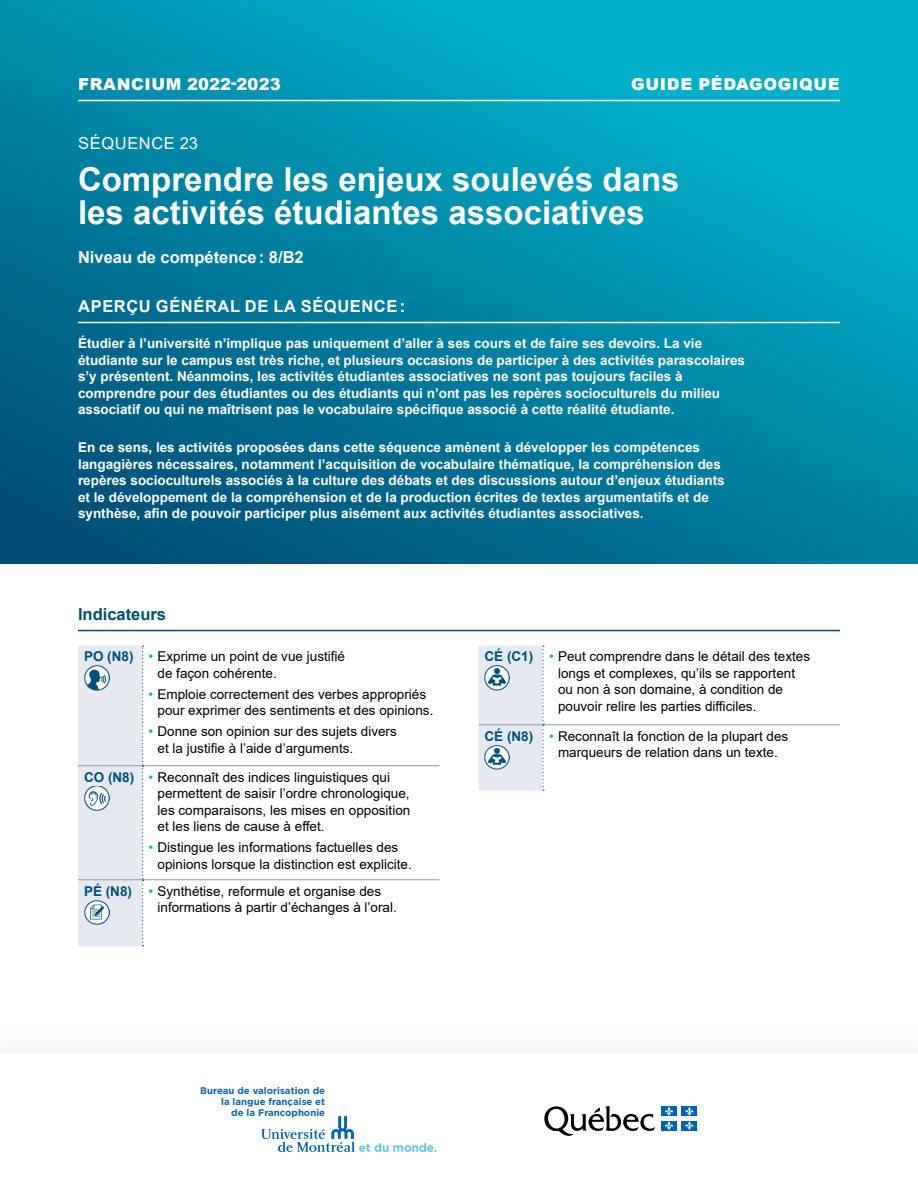
<style>
.page{position:relative;width:918px;height:1188px;background:#fff}
.page>*{position:absolute;margin:0;border:0;box-sizing:border-box;transform-origin:0 0}
.t1{font:700 33px/33px "Arial";color:#fff}
.t2{font:900 16.5px "Arial";letter-spacing:.035em;color:#fff}
.t3{font:700 16.5px "Arial";letter-spacing:.035em;color:#fff}
.t4{font:700 16.5px "Arial";color:#fff}
.t5{font:700 16.5px "Arial";color:#004e75}
.t6{font:16.5px "Arial";letter-spacing:.035em;color:#fff}
.t7{font:700 13.5px/16.5px "Arial";color:#fff}
.t8{font:13.5px/16.5px "Arial";color:#000}
.t9{font:700 9.6px/11.1px "Gotham";color:#0f65af;text-align:right}
.s1{font-weight:700;color:#004e75}
.s2{color:#00afc8}
</style>
<div class="page">
<hr style="left:78px;top:630px;width:762px;height:1px;background:#004e75">
<div style="left:78px;top:646px;width:65px;height:300px;background:#e7e9f0"></div>
<hr style="left:78px;top:765px;width:64px;height:1px;background:#8a99b3">
<hr style="left:142px;top:765px;width:298px;height:1px;background:#8a99b3">
<hr style="left:78px;top:879px;width:64px;height:1px;background:#8a99b3">
<hr style="left:142px;top:879px;width:298px;height:1px;background:#8a99b3">
<div style="left:478px;top:646px;width:66px;height:145px;background:#e7e9f0"></div>
<hr style="left:478px;top:725px;width:65px;height:1px;background:#8a99b3">
<hr style="left:543px;top:725px;width:297px;height:1px;background:#8a99b3">
<svg style="left:544px;top:1106px;width:111px;height:30px"></svg>
<div style="left:661px;top:1106px;width:16px;height:10px;background:#0063af"></div>
<div style="left:682px;top:1106px;width:15px;height:10px;background:#0063af"></div>
<div style="left:661px;top:1121px;width:16px;height:9px;background:#0063af"></div>
<svg style="left:665px;top:1107px;width:8px;height:23px"></svg>
<div style="left:682px;top:1121px;width:15px;height:9px;background:#0063af"></div>
<svg style="left:685px;top:1107px;width:9px;height:23px"></svg>
<svg style="left:261px;top:1116px;width:175px;height:36px"></svg>
<img style="left:485px;top:665px;width:25px;height:25px">
<img style="left:84px;top:900px;width:25px;height:25px">
<img style="left:84px;top:786px;width:25px;height:25px">
<img style="left:84px;top:665px;width:25px;height:25px">
<svg style="left:0;top:0;width:918px;height:563px;background:#0086a5"></svg>
<hr style="left:78px;top:100px;width:762px;height:1px;background:#fff">
<hr style="left:78px;top:322px;width:762px;height:1px;background:#fff">
<img style="left:485px;top:745px;width:25px;height:25px">
<p class="t2" style="left:78px;top:72px;width:204px">FRANCIUM 2022-2023</p>
<p class="t2" style="left:631px;top:72px;width:210px">GUIDE PÉDAGOGIQUE</p>
<p class="t6" style="left:78px;top:131px;width:121px">SÉQUENCE 23</p>
<h1 class="t1" style="left:78px;top:164px;width:603px">Comprendre les enjeux soulevés dans les activités étudiantes associatives</h1>
<p class="t4" style="left:78px;top:246px;width:227px">Niveau de compétence: 8/B2</p>
<p class="t3" style="left:78px;top:295px;width:329px">APERÇU GÉNÉRAL DE LA SÉQUENCE:</p>
<p class="t7" style="left:78px;top:335px;width:669px">Étudier à l’université n’implique pas uniquement d’aller à ses cours et de faire ses devoirs. La vie étudiante sur le campus est très riche, et plusieurs occasions de participer à des activités parascolaires s’y présentent. Néanmoins, les activités étudiantes associatives ne sont pas toujours faciles à comprendre pour des étudiantes ou des étudiants qui n’ont pas les repères socioculturels du milieu associatif ou qui ne maîtrisent pas le vocabulaire spécifique associé à cette réalité étudiante.</p>
<p class="t7" style="left:78px;top:439px;width:648px">En ce sens, les activités proposées dans cette séquence amènent à développer les compétences langagières nécessaires, notamment l’acquisition de vocabulaire thématique, la compréhension des repères socioculturels associés à la culture des débats et des discussions autour d’enjeux étudiants et le développement de la compréhension et de la production écrites de textes argumentatifs et de synthèse, afin de pouvoir participer plus aisément aux activités étudiantes associatives.</p>
<p class="t5" style="left:78px;top:603px;width:90px">Indicateurs</p>
<p class="t8" style="left:84px;top:648px;width:263px;text-align:center"><span class="s1">PO (N8)</span> <span class="s2">•</span> Exprime un point de vue justifié de façon cohérente.</p>
<p class="t8" style="left:158px;top:686px;width:277px;text-indent:-9px"><span class="s2">•</span> Emploie correctement des verbes appropriés pour exprimer des sentiments et des opinions.</p>
<p class="t8" style="left:158px;top:723px;width:241px;text-indent:-9px"><span class="s2">•</span> Donne son opinion sur des sujets divers et la justifie à l’aide d’arguments.</p>
<p class="t8" style="left:158px;top:769px;width:254px;text-indent:-74px"><span class="s1">CO (N8)</span> <span class="s2">•</span> Reconnaît des indices linguistiques qui permettent de saisir l’ordre chronologique, les comparaisons, les mises en opposition et les liens de cause à effet.</p>
<p class="t8" style="left:158px;top:839px;width:256px;text-indent:-9px"><span class="s2">•</span> Distingue les informations factuelles des opinions lorsque la distinction est explicite.</p>
<p class="t8" style="left:158px;top:883px;width:241px;text-indent:-74px"><span class="s1">PÉ (N8)</span> <span class="s2">•</span> Synthétise, reformule et organise des informations à partir d’échanges à l’oral.</p>
<p class="t8" style="left:558px;top:648px;width:254px;text-indent:-74px"><span class="s1">CÉ (C1)</span> <span class="s2">•</span> Peut comprendre dans le détail des textes longs et complexes, qu’ils se rapportent ou non à son domaine, à condition de pouvoir relire les parties difficiles.</p>
<p class="t8" style="left:558px;top:728px;width:232px;text-indent:-74px"><span class="s1">CÉ (N8)</span> <span class="s2">•</span> Reconnaît la fonction de la plupart des marqueurs de relation dans un texte.</p>
<p class="t9" style="left:200px;top:1085px;width:126px">Bureau de valorisation de la langue française et<br>de la Francophonie</p>
</div>
